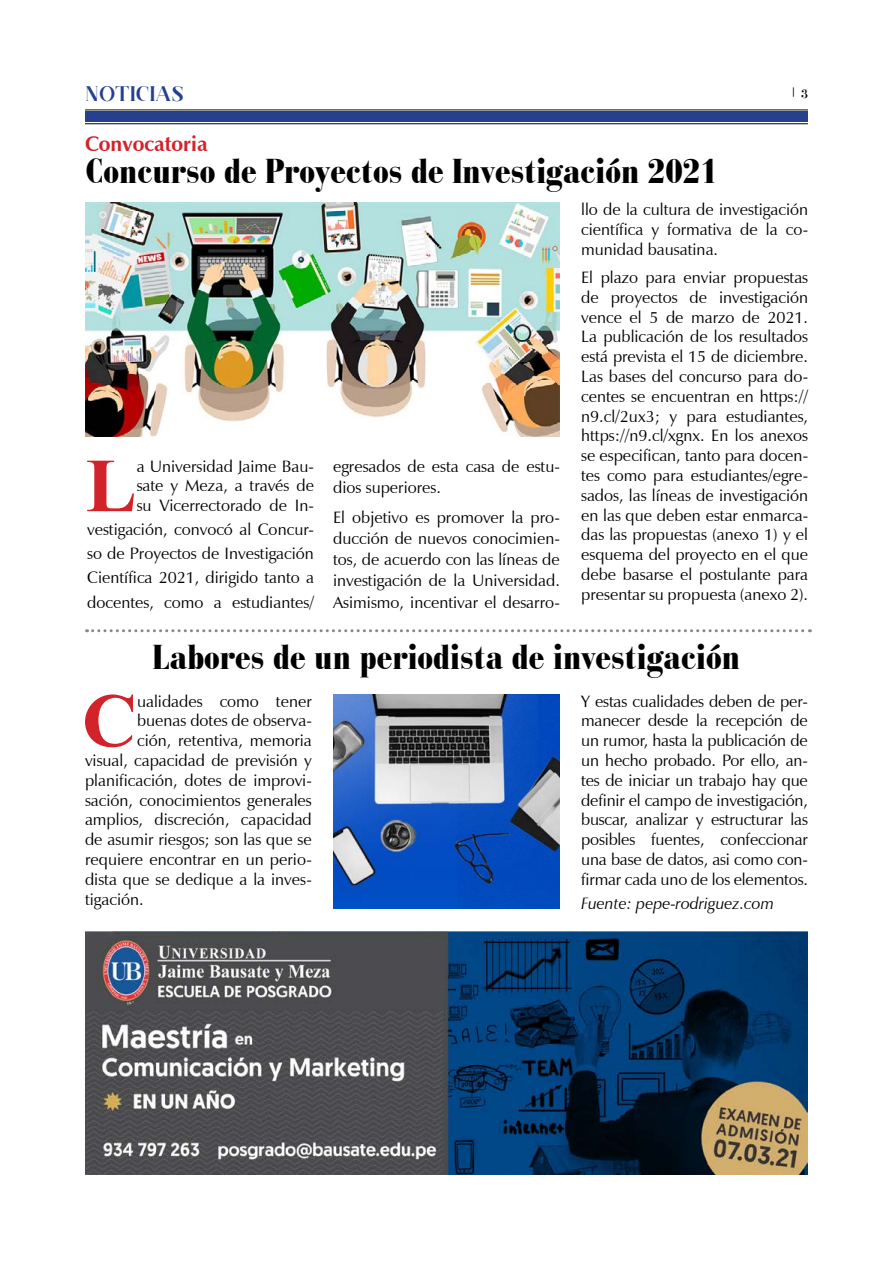
<style>
.page{position:relative;width:893px;height:1263px;background:#fff}
.page>*{position:absolute;margin:0;border:0;box-sizing:border-box;transform-origin:0 0}
.t1{font:700 76.35px "Times New Roman";color:#d2232a}
.t2{font:900 condensed 36px "Bauer Bodoni BT";color:#000}
.t3{font:700 21px "Zapf Humanist 601 BT";color:#d2232a}
.t4{font:21px "Rachel";color:#25408f}
.t5{font:16.5px/19.8px "Zapf Humanist 601 BT";color:#000;text-align:justify}
.t6{font:italic 16.5px "Zapf Humanist 601 BT";color:#000}
.t7{font:12px "Rachel";color:#000;scale:.95 1}
</style>
<div class="page">
<div style="left:85px;top:112px;width:723px;height:10px;background:#25408f"></div>
<hr style="left:85px;top:110px;width:723px;height:1px;background:#000">
<hr style="left:85px;top:123px;width:723px;height:1px;background:#000">
<svg style="left:87px;top:629px;width:723px;height:3px"></svg>
<img style="left:85px;top:203px;width:475px;height:234px">
<img style="left:85px;top:932px;width:722px;height:242px">
<img style="left:333px;top:694px;width:227px;height:214px">
<p class="t4" style="left:85px;top:81px;width:27px">NOTICIAS</p>
<p class="t7" style="left:793px;top:86px;width:18px">| 3</p>
<p class="t3" style="left:85px;top:131px;width:124px">Convocatoria</p>
<h2 class="t2" style="left:86px;top:148px;width:634px">Concurso de Proyectos de Investigación 2021</h2>
<p class="t5" style="left:581px;top:199px;width:228px">llo de la cultura de investigación científica y formativa de la co&shy;munidad bausatina.</p>
<p class="t5" style="left:581px;top:267px;width:229px">El plazo para enviar propuestas de proyectos de investigación vence el 5 de marzo de 2021.<br>La publicación de los resultados está prevista el 15 de diciembre.<br>Las bases del concurso para do&shy;centes se encuentran en https:// n9.cl/2ux3; y para estudiantes, https://n9.cl/xgnx. En los anexos se especifican, tanto para docen&shy;tes como para estudiantes/egre&shy;sados, las líneas de investigación en las que deben estar enmarca&shy;das las propuestas (anexo 1) y el esquema del proyecto en el que debe basarse el postulante para presentar su propuesta (anexo 2).</p>
<h2 class="t2" style="left:153px;top:634px;width:589px">Labores de un periodista de investigación</h2>
<h1 class="t1" style="left:86px;top:433px;width:52px">L</h1>
<p class="t5" style="left:137px;top:456px;width:179px">a Universidad Jaime Bau&shy;sate y Meza, a través de su Vicerrectorado de In-</p>
<p class="t5" style="left:87px;top:517px;width:228px;line-height:24.2px">vestigación, convocó al Concur&shy;so de Proyectos de Investigación Científica 2021, dirigido tanto a docentes, como a estudiantes/</p>
<p class="t5" style="left:333px;top:455px;width:228px;line-height:21.3px">egresados de esta casa de estu&shy;dios superiores.</p>
<p class="t5" style="left:333px;top:506px;width:228px;line-height:21.3px">El objetivo es promover la pro&shy;ducción de nuevos conocimien&shy;tos, de acuerdo con las líneas de investigación de la Universidad.<br>Asimismo, incentivar el desarro-</p>
<h1 class="t1" style="left:82px;top:668px;width:57px">C</h1>
<p class="t5" style="left:137px;top:691px;width:176px">ualidades como tener</p>
<p class="t5" style="left:137px;top:711px;width:176px">buenas dotes de observa-</p>
<p class="t5" style="left:137px;top:730px;width:176px">ción, retentiva, memoria</p>
<p class="t5" style="left:85px;top:750px;width:228px">visual, capacidad de previsión y</p>
<p class="t5" style="left:85px;top:770px;width:228px">planificación, dotes de improvi-</p>
<p class="t5" style="left:85px;top:790px;width:228px">sación, conocimientos generales</p>
<p class="t5" style="left:85px;top:810px;width:228px">amplios, discreción, capacidad</p>
<p class="t5" style="left:85px;top:829px;width:228px">de asumir riesgos; son las que se</p>
<p class="t5" style="left:85px;top:849px;width:228px">requiere encontrar en un perio-</p>
<p class="t5" style="left:85px;top:869px;width:228px">dista que se dedique a la inves-</p>
<p class="t5" style="left:85px;top:889px;width:60px">tigación.</p>
<p class="t5" style="left:581px;top:691px;width:228px">Y estas cualidades deben de per&shy;manecer desde la recepción de un rumor, hasta la publicación de un hecho probado. Por ello, an&shy;tes de iniciar un trabajo hay que definir el campo de investigación, buscar, analizar y estructurar las posibles fuentes, confeccionar una base de datos, asi como con&shy;firmar cada uno de los elementos.</p>
<p class="t6" style="left:581px;top:893px;width:194px">Fuente: pepe-rodriguez.com</p>
</div>
